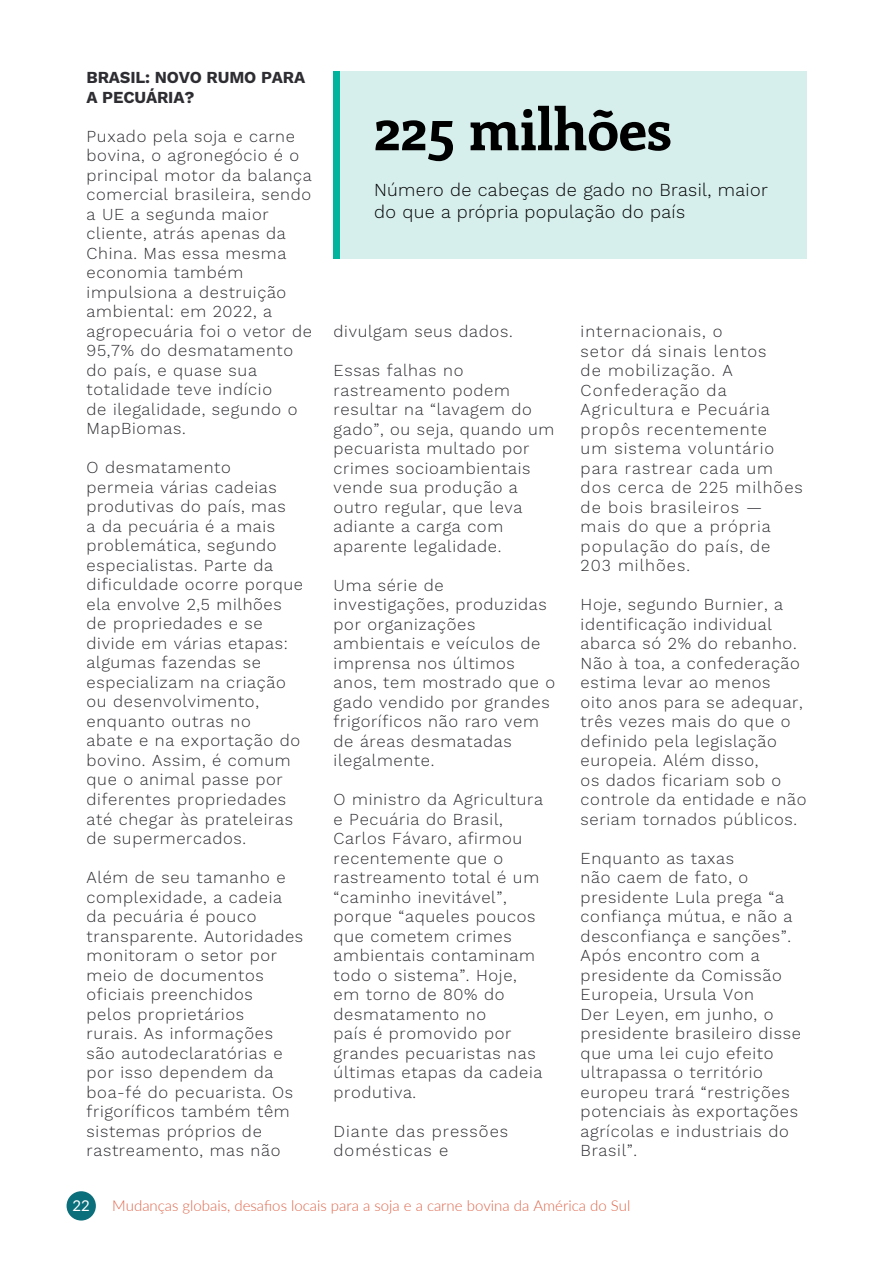
<style>
.page{position:relative;width:893px;height:1263px;background:#fff}
.page>*{position:absolute;margin:0;border:0;box-sizing:border-box;transform-origin:0 0}
.t1{font:700 57px "Enriqueta";color:#000}
.t2{font:300 18px/21.6px "Work Sans";letter-spacing:.02em;color:#000}
.t3{font:300 16.5px/19.5px "Work Sans";letter-spacing:.04em;color:#2d2d32}
.t4{font:300 16.5px/19.5px "Work Sans";letter-spacing:.06em;color:#2d2d32}
.t5{font:700 16.5px/19.5px "Work Sans";letter-spacing:-.01em;color:#2d2d32}
.t6{font:300 15px "Lato";color:#df664b}
.t7{font:15px "Lato";color:#fff}
</style>
<div class="page">
<div style="left:67px;top:1191px;width:29px;height:29px;background:#0a6e7b;border-radius:50%"></div>
<div style="left:334px;top:71px;width:472px;height:188px;background:#d6eeec"></div>
<div style="left:334px;top:71px;width:6px;height:188px;background:#00b49d"></div>
<p class="t5" style="left:87px;top:69px;width:220px">BRASIL: NOVO RUMO PARA<br>A PECUÁRIA?</p>
<p class="t3" style="left:87px;top:127px;width:227px">Puxado pela soja e carne bovina, o agronegócio é o principal motor da balança comercial brasileira, sendo a UE a segunda maior cliente, atrás apenas da<br>China. Mas essa mesma economia também impulsiona a destruição ambiental: em 2022, a agropecuária foi o vetor de<br>95,7% do desmatamento do país, e quase sua totalidade teve indício<br>de ilegalidade, segundo o<br>MapBiomas.</p>
<p class="t3" style="left:87px;top:459px;width:218px">O desmatamento<br>permeia várias cadeias produtivas do país, mas<br>a da pecuária é a mais problemática, segundo especialistas. Parte da dificuldade ocorre porque ela envolve 2,5 milhões de propriedades e se divide em várias etapas: algumas fazendas se especializam na criação ou desenvolvimento, enquanto outras no<br>abate e na exportação do bovino. Assim, é comum que o animal passe por diferentes propriedades até chegar às prateleiras de supermercados.</p>
<p class="t3" style="left:87px;top:868px;width:218px">Além de seu tamanho e complexidade, a cadeia da pecuária é pouco transparente. Autoridades monitoram o setor por meio de documentos oficiais preenchidos<br>pelos proprietários<br>rurais. As informações são autodeclaratórias e por isso dependem da boa-fé do pecuarista. Os frigoríficos também têm sistemas próprios de rastreamento, mas não</p>
<h1 class="t1" style="left:374px;top:90px;width:299px">225 milhões</h1>
<p class="t2" style="left:374px;top:180px;width:395px">Número de cabeças de gado no Brasil, maior do que a própria população do país</p>
<p class="t3" style="left:334px;top:322px;width:181px">divulgam seus dados.</p>
<p class="t3" style="left:334px;top:361px;width:222px">Essas falhas no rastreamento podem resultar na “lavagem do gado”, ou seja, quando um pecuarista multado por crimes socioambientais vende sua produção a outro regular, que leva adiante a carga com aparente legalidade.</p>
<p class="t3" style="left:334px;top:576px;width:223px">Uma série de investigações, produzidas por organizações ambientais e veículos de imprensa nos últimos anos, tem mostrado que o gado vendido por grandes frigoríficos não raro vem de áreas desmatadas ilegalmente.</p>
<p class="t3" style="left:334px;top:790px;width:211px">O ministro da Agricultura e Pecuária do Brasil,<br>Carlos Fávaro, afirmou recentemente que o rastreamento total é um “caminho inevitável”, porque “aqueles poucos que cometem crimes ambientais contaminam todo o sistema”. Hoje, em torno de 80% do desmatamento no<br>país é promovido por grandes pecuaristas nas últimas etapas da cadeia produtiva.</p>
<p class="t4" style="left:334px;top:1122px;width:176px">Diante das pressões domésticas e</p>
<p class="t4" style="left:581px;top:322px;width:224px">internacionais, o<br>setor dá sinais lentos<br>de mobilização. A<br>Confederação da<br>Agricultura e Pecuária propôs recentemente<br>um sistema voluntário para rastrear cada um dos cerca de 225 milhões de bois brasileiros — mais do que a própria população do país, de<br>203 milhões.</p>
<p class="t3" style="left:581px;top:595px;width:227px">Hoje, segundo Burnier, a identificação individual abarca só 2% do rebanho.<br>Não à toa, a confederação estima levar ao menos<br>oito anos para se adequar, três vezes mais do que o definido pela legislação europeia. Além disso,<br>os dados ficariam sob o controle da entidade e não seriam tornados públicos.</p>
<p class="t3" style="left:581px;top:849px;width:222px">Enquanto as taxas<br>não caem de fato, o presidente Lula prega “a confiança mútua, e não a desconfiança e sanções”.<br>Após encontro com a presidente da Comissão<br>Europeia, Ursula Von<br>Der Leyen, em junho, o presidente brasileiro disse que uma lei cujo efeito ultrapassa o território europeu trará “restrições potenciais às exportações agrícolas e industriais do<br>Brasil”.</p>
<p class="t7" style="left:73px;top:1195px;width:19px">22</p>
<p class="t6" style="left:112px;top:1195px;width:520px">Mudanças globais, desafios locais para a soja e a carne bovina da América do Sul</p>
</div>
